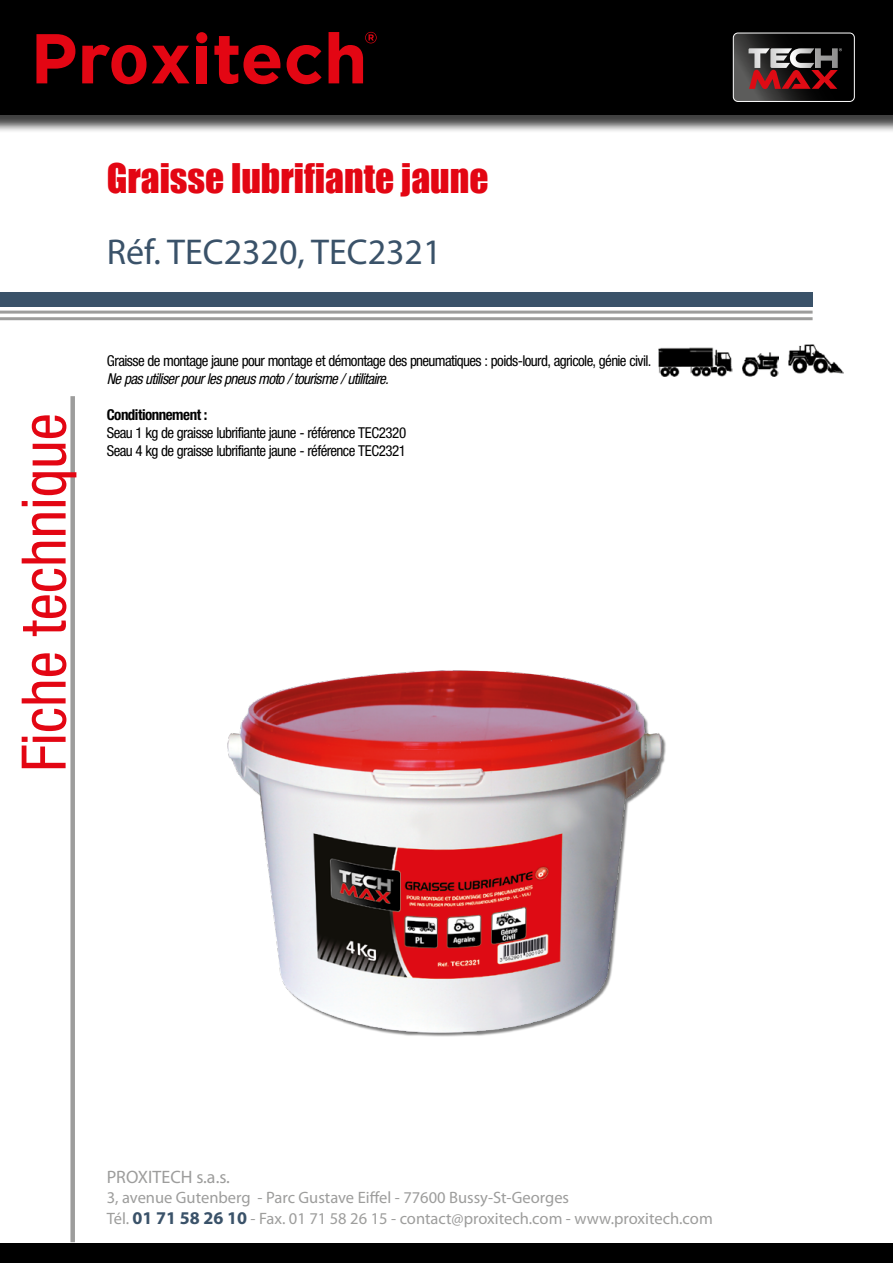
<style>
.page{position:relative;width:893px;height:1263px;background:#fff}
.page>*{position:absolute;margin:0;border:0;box-sizing:border-box;transform-origin:0 0}
.t1{font:condensed 61.5px "Helvetica Neue LT Std";color:#e30613}
.t2{font:37.5px "Impact";color:#e30613}
.t3{font:36px "Myriad Pro";color:#3a5269}
.t4{font:18px "Myriad Pro";color:#9d9d9c}
.t5{font:16.5px/21.6px "Myriad Pro";color:#9d9d9c}
.t6{font:condensed 15px/18px "Helvetica Neue LT Std";letter-spacing:-.04em;color:#000}
.t7{font:italic condensed 15px "Helvetica Neue LT Std";letter-spacing:-.04em;color:#000}
.t8{font:700 condensed 15px "Helvetica Neue LT Std";letter-spacing:-.035em;color:#000}
.s1{font-weight:700;font-size:18px;color:#3a5269}
</style>
<div class="page">
<div style="left:0;top:292px;width:813px;height:15px;background:#3a5269"></div>
<hr style="left:0;top:311px;width:813px;height:3px;background:#9d9d9c">
<hr style="left:0;top:317px;width:813px;height:3px;background:#9d9d9c">
<div style="left:70px;top:396px;width:5px;height:846px;background:#9d9d9c"></div>
<div style="left:0;top:1243px;width:893px;height:20px;background:#000"></div>
<div style="left:0;top:0;width:893px;height:133px;background:#000;opacity:.75"></div>
<div style="left:0;top:0;width:893px;height:114px;background:#000"></div>
<svg style="left:36px;top:34px;width:39px;height:49px"></svg>
<div style="left:196px;top:46px;width:11px;height:37px;background:#e30613"></div>
<svg style="left:214px;top:36px;width:66px;height:48px"></svg>
<svg style="left:287px;top:45px;width:35px;height:39px"></svg>
<svg style="left:82px;top:44px;width:108px;height:40px"></svg>
<svg style="left:329px;top:32px;width:48px;height:51px"></svg>
<div style="left:196px;top:32px;width:11px;height:11px;background:#e30613;border-radius:50%"></div>
<svg style="left:733px;top:33px;width:121px;height:68px"></svg>
<img style="left:227px;top:670px;width:439px;height:367px">
<img style="left:658px;top:347px;width:74px;height:29px">
<img style="left:743px;top:352px;width:36px;height:24px">
<img style="left:788px;top:344px;width:55px;height:29px">
<h2 class="t2" style="left:107px;top:150px;width:383px">Graisse lubrifiante jaune</h2>
<h3 class="t3" style="left:107px;top:230px;width:336px">Réf. TEC2320, TEC2321</h3>
<h1 class="t1" style="left:8px;top:772px;width:360px;rotate:-90deg">Fiche technique</h1>
<p class="t6" style="left:107px;top:351px;width:546px">Graisse de montage jaune pour montage et démontage des pneumatiques : poids-lourd, agricole, génie civil.</p>
<p class="t7" style="left:107px;top:370px;width:284px">Ne pas utiliser pour les pneus moto / tourisme / utilitaire.</p>
<p class="t8" style="left:107px;top:406px;width:102px">Conditionnement :</p>
<p class="t6" style="left:107px;top:424px;width:301px">Seau 1 kg de graisse lubrifiante jaune - référence TEC2320<br>Seau 4 kg de graisse lubrifiante jaune - référence TEC2321</p>
<p class="t4" style="left:107px;top:1166px;width:125px">PROXITECH s.a.s.</p>
<p class="t5" style="left:107px;top:1186px;width:607px">3, avenue Gutenberg - Parc Gustave Eiffel - 77600 Bussy-St-Georges<br>Tél. <span class="s1">01 71 58 26 10</span> - Fax. 01 71 58 26 15 - contact@proxitech.com - www.proxitech.com</p>
</div>
